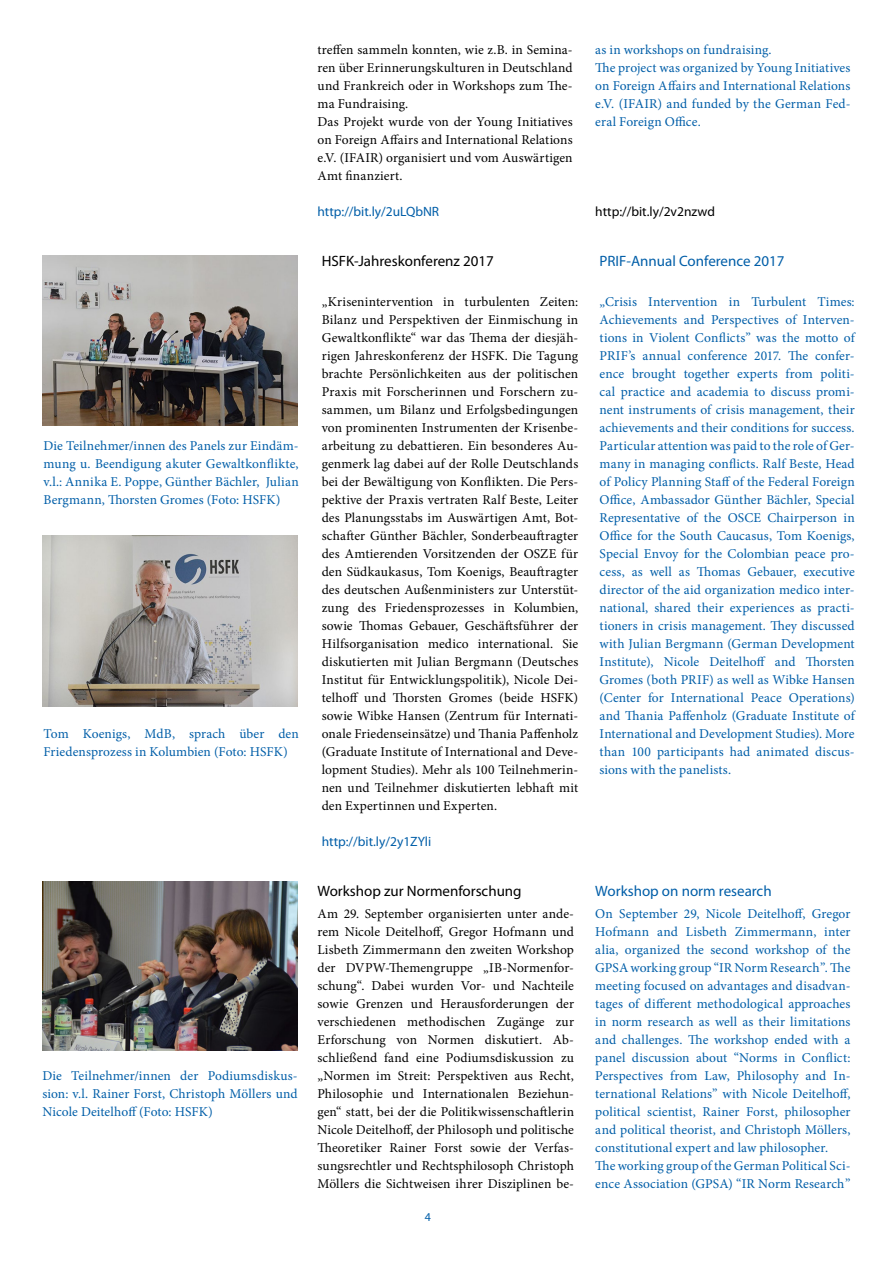
<style>
.page{position:relative;width:893px;height:1263px;background:#fff}
.page>*{position:absolute;margin:0;border:0;box-sizing:border-box;transform-origin:0 0}
.t1{font:15px "Myriad Pro";color:#000}
.t2{font:15px "Myriad Pro";color:#005ea8}
.t3{font:13.5px/18px "Minion Pro";letter-spacing:.005em;color:#005ea8}
.t4{font:13.5px/18px "Minion Pro";letter-spacing:.01em;color:#000;text-align:justify}
.t5{font:13.5px "Myriad Pro";color:#005ea8}
.t6{font:13.5px "Myriad Pro";color:#000}
.t7{font:12px "Myriad Pro";color:#005ea8}
</style>
<div class="page">
<img style="left:43px;top:881px;width:255px;height:169px">
<img style="left:43px;top:255px;width:255px;height:170px">
<img style="left:43px;top:536px;width:255px;height:170px">
<p class="t3" style="left:44px;top:437px;width:257px;text-align:justify">Die Teilnehmer/innen des Panels zur Eindäm&shy;mung u. Beendigung akuter Gewaltkonflikte, v.l.: Annika E. Poppe, Günther Bächler, Julian Bergmann, Thorsten Gromes (Foto: HSFK)</p>
<p class="t3" style="left:44px;top:725px;width:257px">Tom Koenigs, MdB, sprach über den<br>Friedensprozess in Kolumbien (Foto: HSFK)</p>
<p class="t3" style="left:43px;top:1067px;width:257px;text-align:justify">Die Teilnehmer/innen der Podiumsdiskus&shy;sion: v.l. Rainer Forst, Christoph Möllers und Nicole Deitelhoff (Foto: HSFK)</p>
<p class="t4" style="left:317px;top:41px;width:257px;text-align:left">treffen sammeln konnten, wie z.B. in Semina&shy;ren über Erinnerungskulturen in Deutschland und Frankreich oder in Workshops zum The&shy;ma Fundraising.<br>Das Projekt wurde von der Young Initiatives on Foreign Affairs and International Relations e.V. (IFAIR) organisiert und vom Auswärtigen Amt finanziert.</p>
<p class="t5" style="left:317px;top:203px;width:123px">http://bit.ly/2uLQbNR</p>
<p class="t1" style="left:322px;top:252px;width:174px">HSFK-Jahreskonferenz 2017</p>
<p class="t4" style="left:322px;top:293px;width:258px">„Krisenintervention in turbulenten Zeiten:<br>Bilanz und Perspektiven der Einmischung in Gewaltkonflikte“ war das Thema der diesjäh&shy;rigen Jahreskonferenz der HSFK. Die Tagung brachte Persönlichkeiten aus der politischen Praxis mit Forscherinnen und Forschern zu&shy;sammen, um Bilanz und Erfolgsbedingungen von prominenten Instrumenten der Krisenbe&shy;arbeitung zu debattieren. Ein besonderes Au&shy;genmerk lag dabei auf der Rolle Deutschlands bei der Bewältigung von Konflikten. Die Pers&shy;pektive der Praxis vertraten Ralf Beste, Leiter des Planungsstabs im Auswärtigen Amt, Bot&shy;schafter Günther Bächler, Sonderbeauftragter des Amtierenden Vorsitzenden der OSZE für den Südkaukasus, Tom Koenigs, Beauftragter des deutschen Außenministers zur Unterstüt&shy;zung des Friedensprozesses in Kolumbien, sowie Thomas Gebauer, Geschäftsführer der Hilfsorganisation medico international. Sie diskutierten mit Julian Bergmann (Deutsches Institut für Entwicklungspolitik), Nicole Dei&shy;telhoff und Thorsten Gromes (beide HSFK) sowie Wibke Hansen (Zentrum für Internati&shy;onale Friedenseinsätze) und Thania Paffenholz (Graduate Institute of International and Deve&shy;lopment Studies). Mehr als 100 Teilnehmerin&shy;nen und Teilnehmer diskutierten lebhaft mit den Expertinnen und Experten.</p>
<p class="t5" style="left:322px;top:833px;width:111px">http://bit.ly/2y1ZYli</p>
<p class="t1" style="left:317px;top:881px;width:206px">Workshop zur Normenforschung</p>
<p class="t4" style="left:317px;top:905px;width:258px">Am 29. September organisierten unter ande&shy;rem Nicole Deitelhoff, Gregor Hofmann und Lisbeth Zimmermann den zweiten Workshop der DVPW-Themengruppe „IB-Normenfor&shy;schung“. Dabei wurden Vor- und Nachteile sowie Grenzen und Herausforderungen der verschiedenen methodischen Zugänge zur Erforschung von Normen diskutiert. Ab&shy;schließend fand eine Podiumsdiskussion zu „Normen im Streit: Perspektiven aus Recht, Philosophie und Internationalen Beziehun&shy;gen“ statt, bei der die Politikwissenschaftlerin Nicole Deitelhoff, der Philosoph und politische Theoretiker Rainer Forst sowie der Verfas&shy;sungsrechtler und Rechtsphilosoph Christoph Möllers die Sichtweisen ihrer Disziplinen be-</p>
<p class="t7" style="left:425px;top:1209px;width:8px">4</p>
<p class="t3" style="left:595px;top:41px;width:257px">as in workshops on fundraising.<br>The project was organized by Young Initiatives on Foreign Affairs and International Relations e.V. (IFAIR) and funded by the German Fed&shy;eral Foreign Office.</p>
<p class="t6" style="left:595px;top:203px;width:121px">http://bit.ly/2v2nzwd</p>
<p class="t2" style="left:600px;top:252px;width:186px">PRIF-Annual Conference 2017</p>
<p class="t3" style="left:600px;top:293px;width:257px;text-align:justify">„Crisis Intervention in Turbulent Times:<br>Achievements and Perspectives of Interven&shy;tions in Violent Conflicts” was the motto of PRIF’s annual conference 2017. The confer&shy;ence brought together experts from politi&shy;cal practice and academia to discuss promi&shy;nent instruments of crisis management, their achievements and their conditions for success.<br>Particular attention was paid to the role of Ger&shy;many in managing conflicts. Ralf Beste, Head of Policy Planning Staff of the Federal Foreign Office, Ambassador Günther Bächler, Special Representative of the OSCE Chairperson in Office for the South Caucasus, Tom Koenigs, Special Envoy for the Colombian peace pro&shy;cess, as well as Thomas Gebauer, executive director of the aid organization medico inter&shy;national, shared their experiences as practi&shy;tioners in crisis management. They discussed with Julian Bergmann (German Development Institute), Nicole Deitelhoff and Thorsten Gromes (both PRIF) as well as Wibke Hansen (Center for International Peace Operations) and Thania Paffenholz (Graduate Institute of International and Development Studies). More than 100 participants had animated discus&shy;sions with the panelists.</p>
<p class="t2" style="left:595px;top:881px;width:178px">Workshop on norm research</p>
<p class="t3" style="left:595px;top:905px;width:257px">On September 29, Nicole Deitelhoff, Gregor Hofmann and Lisbeth Zimmermann, inter alia, organized the second workshop of the GPSA working group “IR Norm Research”. The meeting focused on advantages and disadvan&shy;tages of different methodological approaches in norm research as well as their limitations and challenges. The workshop ended with a panel discussion about “Norms in Conflict:<br>Perspectives from Law, Philosophy and In&shy;ternational Relations” with Nicole Deitelhoff, political scientist, Rainer Forst, philosopher and political theorist, and Christoph Möllers, constitutional expert and law philosopher.<br>The working group of the German Political Sci&shy;ence Association (GPSA) “IR Norm Research”</p>
</div>
